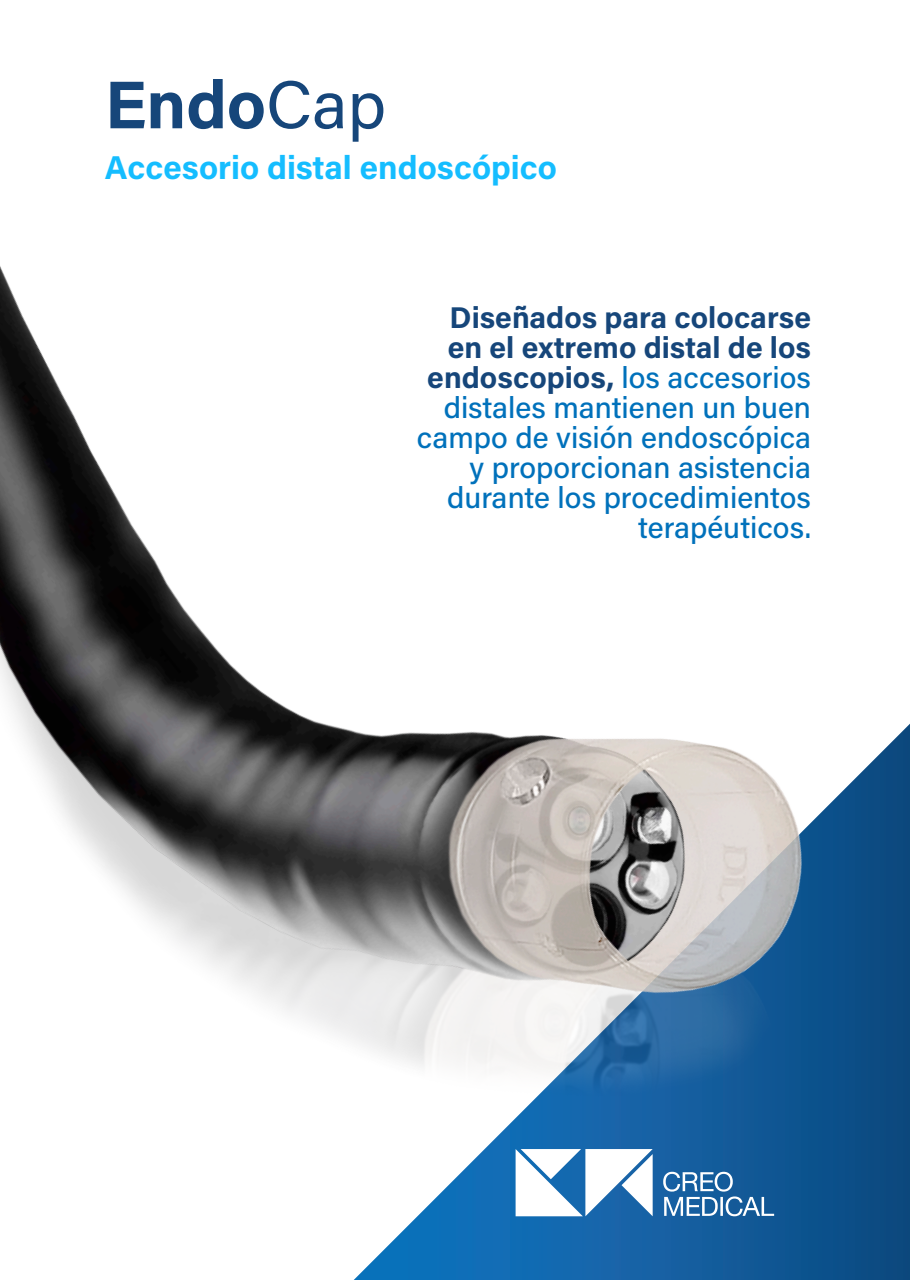
<style>
.page{position:relative;width:910px;height:1280px;background:#fff}
.page>*{position:absolute;margin:0;border:0;box-sizing:border-box;transform-origin:0 0}
.t1{font:700 67.5px "Acumin Pro";color:#16467a}
.t2{font:700 33px "Acumin Pro";color:#15bdff}
.t3{font:500 30px/30px "Acumin Pro";color:#0071bb;text-align:right}
.s1{font-weight:400}
.s2{font-weight:700;color:#16467a}
</style>
<div class="page">
<img style="left:0;top:266px;width:910px;height:1014px">
<p class="t1" style="left:105px;top:57px;width:283px">Endo<span class="s1">Cap</span></p>
<p class="t2" style="left:105px;top:145px;width:454px">Accesorio distal endoscópico</p>
<p class="t3" style="left:417px;top:301px;width:396px"><span class="s2">Diseñados para colocarse en el extremo distal de los endoscopios,</span> los accesorios distales mantienen un buen campo de visión endoscópica y proporcionan asistencia durante los procedimientos terapéuticos.</p>
</div>
